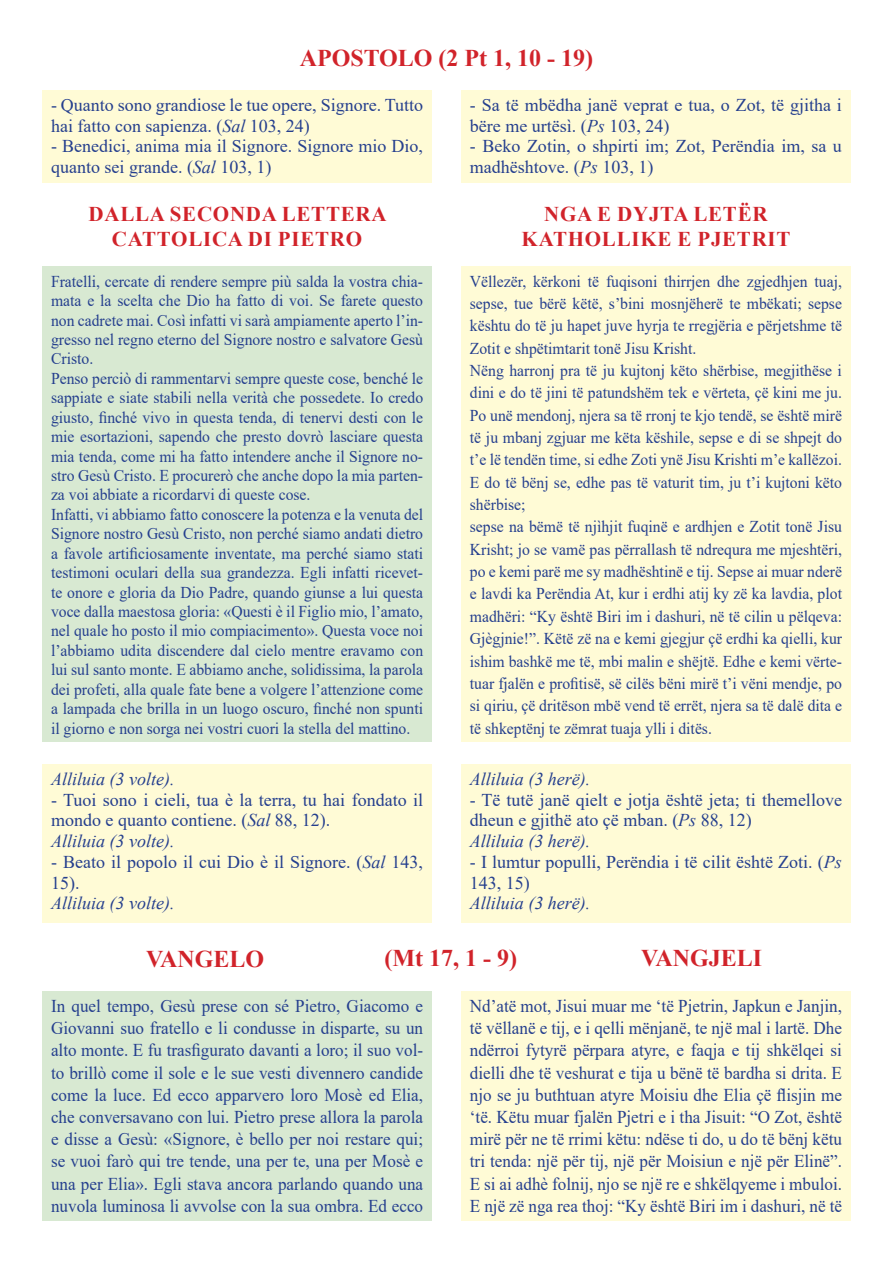
<style>
.page{position:relative;width:893px;height:1263px;background:#fff}
.page>*{position:absolute;margin:0;border:0;box-sizing:border-box;transform-origin:0 0}
.Normale{font:700 24px "Times New Roman";color:#d1232a}
.t1{font:700 21px "Times New Roman";letter-spacing:.035em;color:#d1232a}
.t2{font:18px/22.2px "Times New Roman";color:#253f8e;text-align:justify;scale:.95 1}
.t3{font:18px/20.7px "Times New Roman";color:#253f8e}
.t4{font:italic 18px "Times New Roman";color:#253f8e}
.t5{font:16.5px/19.5px "Times New Roman";color:#253f8e;text-align:justify;scale:.95 1}
.s1{font-style:italic}
</style>
<div class="page">
<div style="left:43px;top:764px;width:389px;height:159px;background:#fffbd6"></div>
<div style="left:461px;top:764px;width:389px;height:159px;background:#fffbd6"></div>
<div style="left:43px;top:267px;width:389px;height:475px;background:#d8e9d2"></div>
<div style="left:461px;top:267px;width:389px;height:475px;background:#fffbd6"></div>
<div style="left:43px;top:991px;width:389px;height:229px;background:#d8e9d2"></div>
<div style="left:461px;top:991px;width:389px;height:229px;background:#fffbd6"></div>
<div style="left:461px;top:90px;width:389px;height:93px;background:#fffbd6"></div>
<div style="left:43px;top:90px;width:389px;height:93px;background:#fffbd6"></div>
<p class="Normale" style="left:300px;top:41px;width:295px">APOSTOLO (2 Pt 1, 10 - 19)</p>
<p class="t3" style="left:51px;top:94px;width:374px">- Quanto sono grandiose le tue opere, Signore. Tutto hai fatto con sapienza. (<span class="s1">Sal</span> 103, 24)</p>
<p class="t3" style="left:51px;top:135px;width:374px">- Benedici, anima mia il Signore. Signore mio Dio, quanto sei grande. (<span class="s1">Sal</span> 103, 1)</p>
<p class="t1" style="left:89px;top:199px;width:299px">DALLA SECONDA LETTERA</p>
<p class="t1" style="left:112px;top:223px;width:252px">CATTOLICA DI PIETRO</p>
<p class="t5" style="left:51px;top:271px;width:393px">Fratelli, cercate di rendere sempre più salda la vostra chia&shy;mata e la scelta che Dio ha fatto di voi. Se farete questo non cadrete mai. Così infatti vi sarà ampiamente aperto l’in&shy;gresso nel regno eterno del Signore nostro e salvatore Gesù Cristo.</p>
<p class="t5" style="left:51px;top:368px;width:393px">Penso perciò di rammentarvi sempre queste cose, benché le sappiate e siate stabili nella verità che possedete. Io credo giusto, finché vivo in questa tenda, di tenervi desti con le mie esortazioni, sapendo che presto dovrò lasciare questa mia tenda, come mi ha fatto intendere anche il Signore no&shy;stro Gesù Cristo. E procurerò che anche dopo la mia parten&shy;za voi abbiate a ricordarvi di queste cose.</p>
<p class="t5" style="left:51px;top:504px;width:393px">Infatti, vi abbiamo fatto conoscere la potenza e la venuta del Signore nostro Gesù Cristo, non perché siamo andati dietro a favole artificiosamente inventate, ma perché siamo stati testimoni oculari della sua grandezza. Egli infatti ricevet&shy;te onore e gloria da Dio Padre, quando giunse a lui questa voce dalla maestosa gloria: «Questi è il Figlio mio, l’amato, nel quale ho posto il mio compiacimento». Questa voce noi l’abbiamo udita discendere dal cielo mentre eravamo con lui sul santo monte. E abbiamo anche, solidissima, la parola dei profeti, alla quale fate bene a volgere l’attenzione come a lampada che brilla in un luogo oscuro, finché non spunti il giorno e non sorga nei vostri cuori la stella del mattino.</p>
<p class="t4" style="left:51px;top:767px;width:125px">Alliluia (3 volte).</p>
<p class="t3" style="left:51px;top:789px;width:374px">- Tuoi sono i cieli, tua è la terra, tu hai fondato il mondo e quanto contiene. (<span class="s1">Sal</span> 88, 12).</p>
<p class="t4" style="left:51px;top:829px;width:125px">Alliluia (3 volte).</p>
<p class="t3" style="left:51px;top:851px;width:374px">- Beato il popolo il cui Dio è il Signore. (<span class="s1">Sal</span> 143,<br>15).</p>
<p class="t4" style="left:51px;top:891px;width:125px">Alliluia (3 volte).</p>
<p class="t3" style="left:470px;top:94px;width:374px">- Sa tё mbёdha janё veprat e tua, o Zot, tё gjitha i bёre me urtёsì. (<span class="s1">Ps</span> 103, 24)</p>
<p class="t3" style="left:470px;top:135px;width:374px">- Beko Zotin, o shpirti im; Zot, Perёndia im, sa u madhështove. (<span class="s1">Ps</span> 103, 1)</p>
<p class="t1" style="left:544px;top:199px;width:225px">NGA E DYJTA LETËR</p>
<p class="t1" style="left:522px;top:223px;width:270px">KATHOLLIKE E PJETRIT</p>
<p class="t5" style="left:470px;top:269px;width:393px;line-height:22.4px">Vёllezёr, kёrkoni të fuqisoni thirrjen dhe zgjedhjen tuaj, sepse, tue bёrё kёtë, s’bini mosnjëherë te mbёkati; sepse kёshtu do tё ju hapet juve hyrja te rregjëria e pёrjetshme tё Zotit e shpёtimtarit tonё Jisu Krisht.</p>
<p class="t5" style="left:470px;top:359px;width:393px;line-height:22.4px">Nëng harronj pra tё ju kujtonj kёto shёrbise, megjithёse i dini e do tё jini tё patundshёm tek e vёrteta, çё kini me ju.<br>Po unё mendonj, njera sa tё rronj te kjo tendё, se ёshtё mirё tё ju mbanj zgjuar me kёta kёshile, sepse e di se shpejt do t’e lё tendёn time, si edhe Zoti ynё Jisu Krishti m’e kallëzoi.<br>E do tё bёnj se, edhe pas tё vaturit tim, ju t’i kujtoni kёto shёrbise;</p>
<p class="t5" style="left:470px;top:515px;width:393px;line-height:22.4px">sepse na bёmё tё njìhjit fuqinё e ardhjen e Zotit tonё Jisu Krisht; jo se vamё pas pёrrallash tё ndrequra me mjeshtёri, po e kemi parё me sy madhёshtinё e tij. Sepse ai muar nderё e lavdi ka Perёndia At, kur i erdhi atij ky zё ka lavdia, plot madhёri: “Ky ёshtё Biri im i dashuri, nё tё cilin u pëlqeva:<br>Gjègjnie!”. Kёtё zё na e kemi gjegjur çё erdhi ka qielli, kur ishim bashkё me tё, mbi malin e shёjtё. Edhe e kemi vërte&shy;tuar fjalёn e profitisё, sё cilёs bёni mirё t’i vёni mendje, po si qiriu, çё dritёson mbё vend të errёt, njera sa tё dalё dita e tё shkeptënj te zёmrat tuaja ylli i ditёs.</p>
<p class="t4" style="left:470px;top:767px;width:122px">Alliluia (3 herё).</p>
<p class="t3" style="left:470px;top:789px;width:374px">- Tё tutё janё qielt e jotja ёshtё jeta; ti themellove dheun e gjithë ato çë mban. (<span class="s1">Ps</span> 88, 12)</p>
<p class="t4" style="left:470px;top:829px;width:122px">Alliluia (3 herё).</p>
<p class="t3" style="left:470px;top:851px;width:374px">- I lumtur populli, Perёndia i tё cilit ёshtё Zoti. (<span class="s1">Ps<br></span>143, 15)</p>
<p class="t4" style="left:470px;top:891px;width:122px">Alliluia (3 herё).</p>
<p class="Normale" style="left:146px;top:941px;width:120px">VANGELO</p>
<p class="Normale" style="left:384px;top:940px;width:134px">(Mt 17, 1 - 9)</p>
<p class="Normale" style="left:641px;top:940px;width:122px">VANGJELI</p>
<p class="t2" style="left:51px;top:994px;width:393px">In quel tempo, Gesù prese con sé Pietro, Giacomo e Giovanni suo fratello e li condusse in disparte, su un alto monte. E fu trasfigurato davanti a loro; il suo vol&shy;to brillò come il sole e le sue vesti divennero candide come la luce. Ed ecco apparvero loro Mosè ed Elia, che conversavano con lui. Pietro prese allora la parola e disse a Gesù: «Signore, è bello per noi restare qui; se vuoi farò qui tre tende, una per te, una per Mosè e una per Elia». Egli stava ancora parlando quando una nuvola luminosa li avvolse con la sua ombra. Ed ecco</p>
<p class="t2" style="left:470px;top:994px;width:393px">Nd’atë mot, Jisui muar me ‘të Pjetrin, Japkun e Janjin, të vëllanë e tij, e i qelli mënjanë, te një mal i lartë. Dhe ndërroi fytyrë përpara atyre, e faqja e tij shkëlqei si dielli dhe të veshurat e tija u bënë të bardha si drita. E njo se ju buthtuan atyre Moisiu dhe Elia çë flisjin me ‘të. Këtu muar fjalën Pjetri e i tha Jisuit: “O Zot, është mirë për ne të rrimi këtu: ndëse ti do, u do të bënj këtu tri tenda: një për tij, një për Moisiun e një për Elinë”.<br>E si ai adhè folnij, njo se një re e shkëlqyeme i mbuloi.<br>E një zë nga rea thoj: “Ky është Biri im i dashuri, në të</p>
</div>
